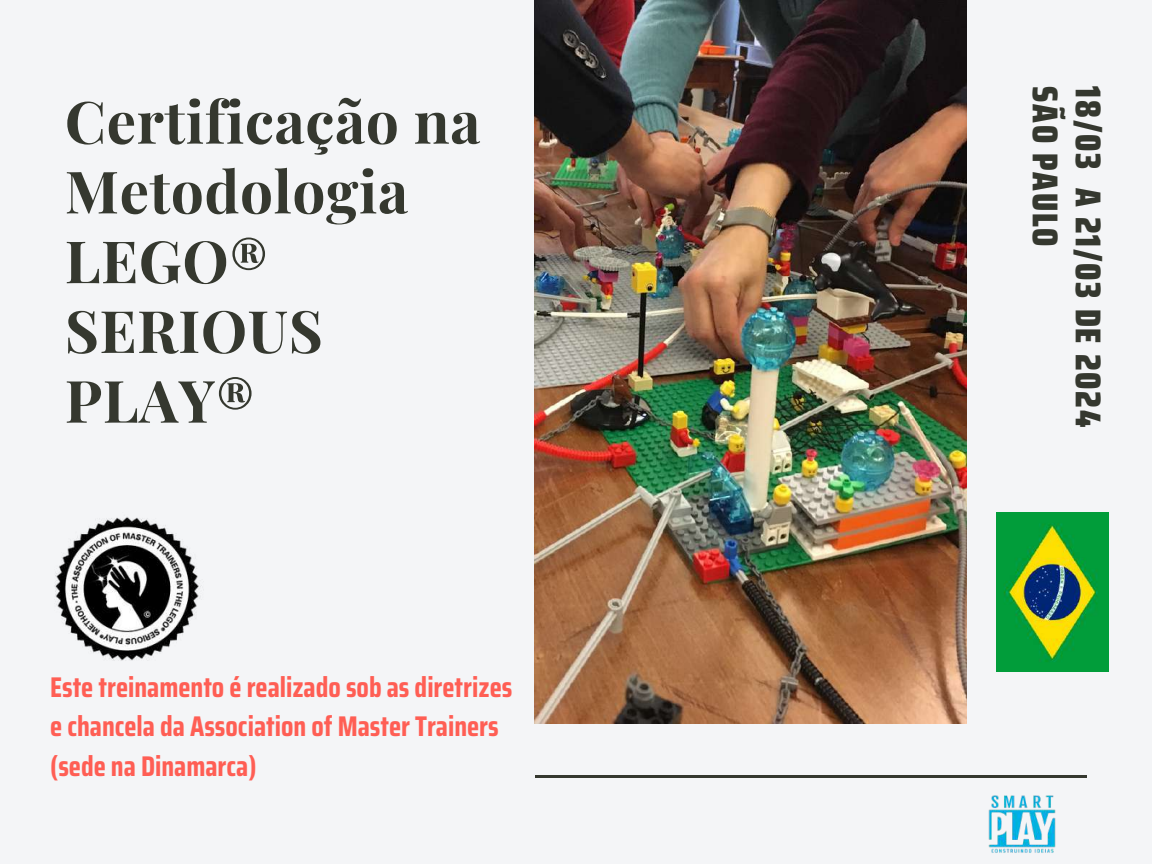
<style>
.page{position:relative;width:1152px;height:864px;background:#f4f5f7}
.page>*{position:absolute;margin:0;border:0;box-sizing:border-box;transform-origin:0 0}
.t1{font:700 58.5px/69.8px "Playfair Display";letter-spacing:.01em;color:#35382f}
.t2{font:900 36px/42.8px "Saira Condensed";letter-spacing:.05em;color:#35382f}
.t3{font:700 28.5px/39.3px "Saira Condensed";color:#ff5e54}
</style>
<div class="page">
<img style="left:534px;top:0;width:432px;height:723px">
<hr style="left:536px;top:775px;width:551px;height:3px;background:#35382f">
<img style="left:988px;top:795px;width:68px;height:58px">
<img style="left:997px;top:512px;width:111px;height:160px">
<img style="left:55px;top:517px;width:146px;height:144px">
<h1 class="t1" style="left:65px;top:85px;width:417px">Certificação na<br>Metodologia<br>LEGO®<br>SERIOUS<br>PLAY®</h1>
<p class="t2" style="left:1110px;top:86px;width:342px;rotate:90deg">18/03 A 21/03 DE 2024<br>SÃO PAULO</p>
<p class="t3" style="left:50px;top:667px;width:464px">Este treinamento é realizado sob as diretrizes e chancela da Association of Master Trainers (sede na Dinamarca)</p>
</div>
